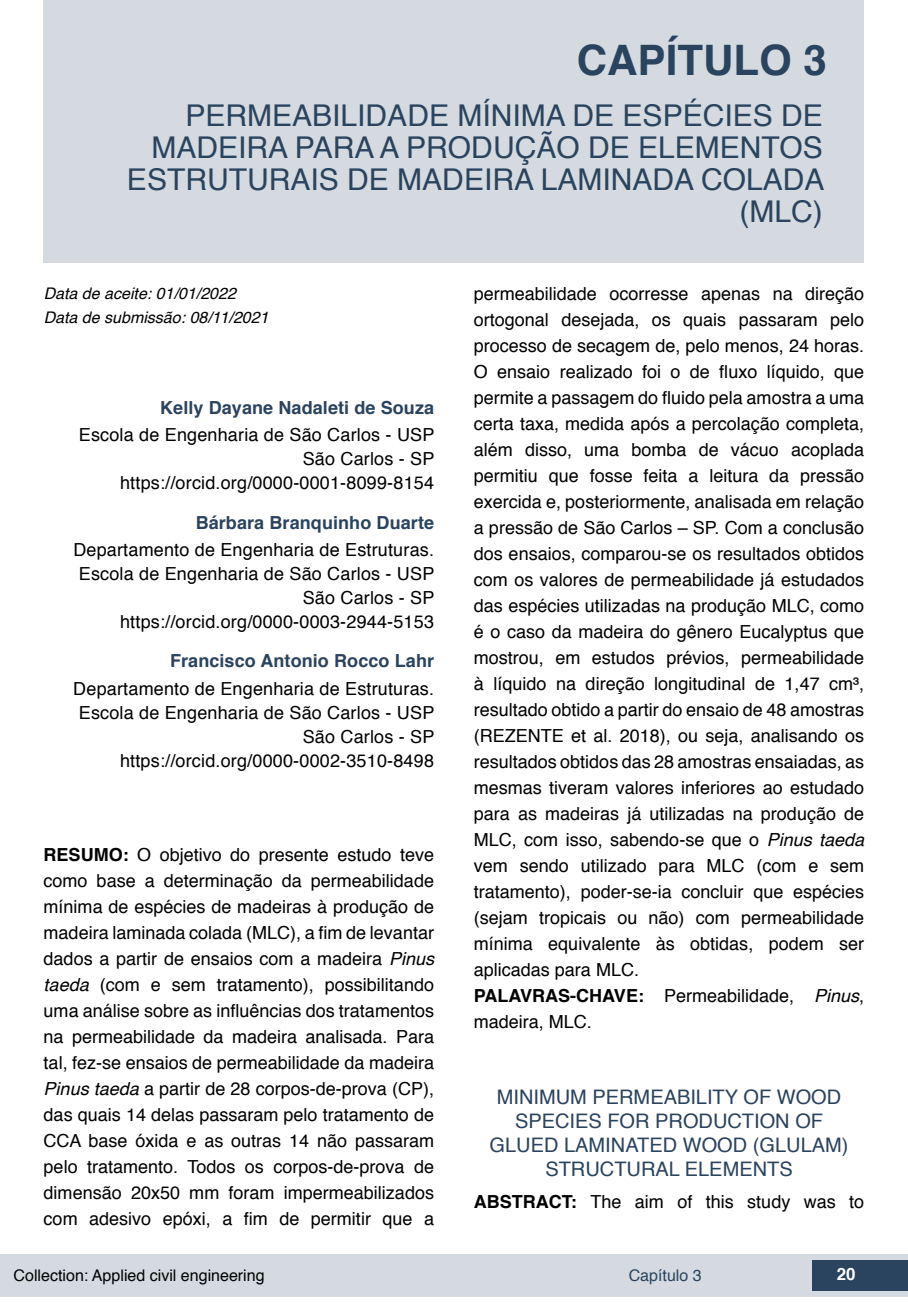
<style>
.page{position:relative;width:908px;height:1304px;background:#fff}
.page>*{position:absolute;margin:0;border:0;box-sizing:border-box;transform-origin:0 0}
.capítulos{font:700 42px "Helvetica";color:#2a435e}
.nome_artigos{font:30px/32px "Helvetica";color:#2a435e;text-align:right}
.título_Inglês{font:20px/24px "Helvetica";color:#2a435e;text-align:center}
.Resumos_e_PC_TXT{font:18px/26px "Helvetica";color:#000;text-align:justify}
.info_autores{font:18px/24px "Helvetica";letter-spacing:.01em;color:#000;text-align:center}
.nome_autores{font:700 18px "Helvetica";letter-spacing:.005em;color:#2a435e}
.t1{font:700 16.8px "Helvetica";color:#fff}
.data{font:italic 16px "Helvetica";color:#000}
.t2{font:16px "Helvetica";color:#000}
.t3{font:16px "Helvetica";color:#2a435e}
.s1{font-weight:700}
.s2{font-style:italic}
</style>
<div class="page">
<div style="left:0;top:1254px;width:906px;height:43px;background:#d4dadf"></div>
<div style="left:812px;top:1261px;width:95px;height:30px;background:#2a435e"></div>
<div style="left:44px;top:0;width:819px;height:263px;background:#d4dadf"></div>
<p class="capítulos" style="left:576px;top:26px;width:251px">CAPÍTULO 3</p>
<p class="nome_artigos" style="left:127px;top:101px;width:698px">PERMEABILIDADE MÍNIMA DE ESPÉCIES DE<br>MADEIRA PARA A PRODUÇÃO DE ELEMENTOS<br>ESTRUTURAIS DE MADEIRA LAMINADA COLADA (MLC)</p>
<p class="data" style="left:44px;top:280px;width:194px">Data de aceite: 01/01/2022</p>
<p class="data" style="left:44px;top:304px;width:226px">Data de submissão: 08/11/2021</p>
<p class="nome_autores" style="left:160px;top:393px;width:275px">Kelly Dayane Nadaleti de Souza</p>
<p class="info_autores" style="left:79px;top:424px;width:357px">Escola de Engenharia de São Carlos - USP</p>
<p class="info_autores" style="left:302px;top:447px;width:133px">São Carlos - SP</p>
<p class="info_autores" style="left:120px;top:471px;width:315px">https://orcid.org/0000-0001-8099-8154</p>
<p class="nome_autores" style="left:195px;top:508px;width:240px">Bárbara Branquinho Duarte</p>
<p class="info_autores" style="left:73px;top:538px;width:362px">Departamento de Engenharia de Estruturas.<br>Escola de Engenharia de São Carlos - USP</p>
<p class="info_autores" style="left:302px;top:586px;width:133px">São Carlos - SP</p>
<p class="info_autores" style="left:120px;top:610px;width:315px">https://orcid.org/0000-0003-2944-5153</p>
<p class="nome_autores" style="left:170px;top:646px;width:265px">Francisco Antonio Rocco Lahr</p>
<p class="info_autores" style="left:73px;top:677px;width:362px">Departamento de Engenharia de Estruturas.<br>Escola de Engenharia de São Carlos - USP</p>
<p class="info_autores" style="left:302px;top:725px;width:133px">São Carlos - SP</p>
<p class="info_autores" style="left:120px;top:749px;width:315px">https://orcid.org/0000-0002-3510-8498</p>
<p class="Resumos_e_PC_TXT" style="left:44px;top:842px;width:392px"><span class="s1">RESUMO:</span> O objetivo do presente estudo teve como base a determinação da permeabilidade mínima de espécies de madeiras à produção de madeira laminada colada (MLC), a fim de levantar dados a partir de ensaios com a madeira <span class="s2">Pinus taeda</span> (com e sem tratamento), possibilitando uma análise sobre as influências dos tratamentos na permeabilidade da madeira analisada. Para tal, fez-se ensaios de permeabilidade da madeira <span class="s2">Pinus taeda</span> a partir de 28 corpos-de-prova (CP), das quais 14 delas passaram pelo tratamento de CCA base óxida e as outras 14 não passaram pelo tratamento. Todos os corpos-de-prova de dimensão 20x50 mm foram impermeabilizados com adesivo epóxi, a fim de permitir que a</p>
<p class="Resumos_e_PC_TXT" style="left:473px;top:281px;width:392px">permeabilidade ocorresse apenas na direção ortogonal desejada, os quais passaram pelo processo de secagem de, pelo menos, 24 horas.<br>O ensaio realizado foi o de fluxo líquido, que permite a passagem do fluido pela amostra a uma certa taxa, medida após a percolação completa, além disso, uma bomba de vácuo acoplada permitiu que fosse feita a leitura da pressão exercida e, posteriormente, analisada em relação a pressão de São Carlos – SP. Com a conclusão dos ensaios, comparou-se os resultados obtidos com os valores de permeabilidade já estudados das espécies utilizadas na produção MLC, como é o caso da madeira do gênero Eucalyptus que mostrou, em estudos prévios, permeabilidade à líquido na direção longitudinal de 1,47 cm³, resultado obtido a partir do ensaio de 48 amostras (REZENTE et al. 2018), ou seja, analisando os resultados obtidos das 28 amostras ensaiadas, as mesmas tiveram valores inferiores ao estudado para as madeiras já utilizadas na produção de MLC, com isso, sabendo-se que o <span class="s2">Pinus taeda </span>vem sendo utilizado para MLC (com e sem tratamento), poder-se-ia concluir que espécies (sejam tropicais ou não) com permeabilidade mínima equivalente às obtidas, podem ser aplicadas para MLC.</p>
<p class="Resumos_e_PC_TXT" style="left:473px;top:983px;width:392px"><span class="s1">PALAVRAS-CHAVE:</span> Permeabilidade, <span class="s2">Pinus</span>, madeira, MLC.</p>
<p class="título_Inglês" style="left:489px;top:1086px;width:360px">MINIMUM PERMEABILITY OF WOOD<br>SPECIES FOR PRODUCTION OF<br>GLUED LAMINATED WOOD (GLULAM)<br>STRUCTURAL ELEMENTS</p>
<p class="Resumos_e_PC_TXT" style="left:473px;top:1189px;width:392px"><span class="s1">ABSTRACT:</span> The aim of this study was to</p>
<p class="t2" style="left:14px;top:1263px;width:252px">Collection: Applied civil engineering</p>
<p class="t3" style="left:628px;top:1263px;width:74px">Capítulo 3</p>
<p class="t1" style="left:836px;top:1261px;width:20px">20</p>
</div>
